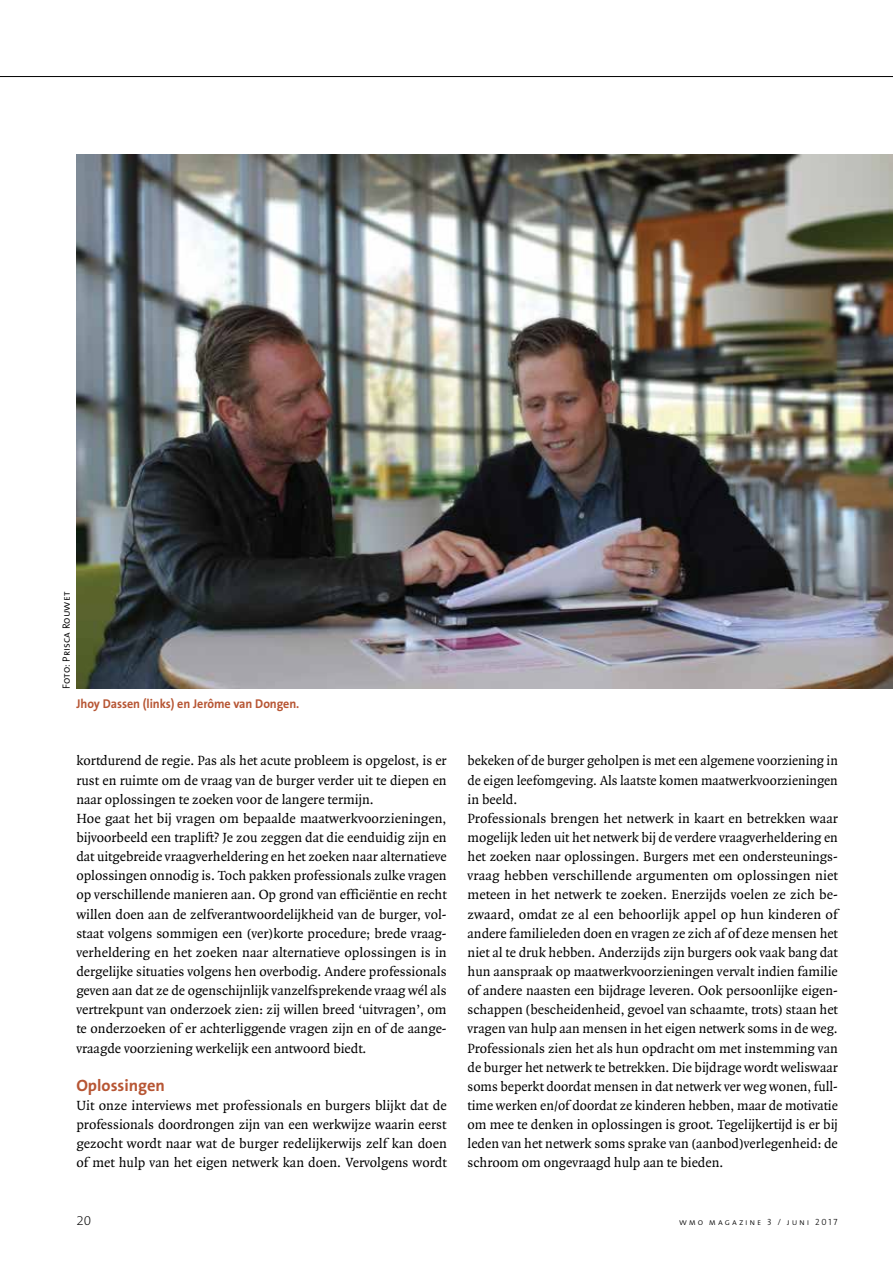
<style>
.page{position:relative;width:893px;height:1263px;background:#fff}
.page>*{position:absolute;margin:0;border:0;box-sizing:border-box;transform-origin:0 0}
.t1{font:700 16.5px "The Sans B7";color:#b75634}
.t2{font:14.25px/19.2px "Quadraat";color:#000}
.t3{font:200 13.5px "The Sans B2";color:#000}
.t4{font:700 12.75px "The Sans B7";letter-spacing:-.005em;color:#b75634;scale:.95 1}
.t5{font:10.5px "The Sans Semi Light Caps";letter-spacing:.01em;color:#000}
.t6{font:9px "The Sans Light Caps";letter-spacing:.205em;color:#000}
</style>
<div class="page">
<img style="left:77px;top:155px;width:816px;height:534px">
<hr style="left:0;top:76px;width:893px;height:1px;background:#000">
<p class="t5" style="left:58px;top:689px;width:99px;rotate:-90deg">Foto: Prisca Rouwet</p>
<p class="t4" style="left:77px;top:697px;width:236px">Jhoy Dassen (links) en Jerôme van Dongen.</p>
<p class="t2" style="left:76px;top:752px;width:372px">kortdurend de regie. Pas als het acute probleem is opgelost, is er rust en ruimte om de vraag van de burger verder uit te diepen en naar oplossingen te zoeken voor de langere termijn.<br>Hoe gaat het bij vragen om bepaalde maatwerkvoorzieningen, bijvoorbeeld een traplift? Je zou zeggen dat die eenduidig zijn en dat uitgebreide vraagverheldering en het zoeken naar alternatieve oplossingen onnodig is. Toch pakken professionals zulke vragen op verschillende manieren aan. Op grond van efficiëntie en recht willen doen aan de zelfverantwoordelijkheid van de burger, vol&shy;staat volgens sommigen een (ver)korte procedure; brede vraag&shy;verheldering en het zoeken naar alternatieve oplossingen is in dergelijke situaties volgens hen overbodig. Andere professionals geven aan dat ze de ogenschijnlijk vanzelfsprekende vraag wél als vertrekpunt van onderzoek zien: zij willen breed ‘uitvragen’, om te onderzoeken of er achterliggende vragen zijn en of de aange&shy;vraagde voorziening werkelijk een antwoord biedt.</p>
<p class="t1" style="left:76px;top:1076px;width:90px">Oplossingen</p>
<p class="t2" style="left:76px;top:1096px;width:372px;text-align:justify">Uit onze interviews met professionals en burgers blijkt dat de professionals doordrongen zijn van een werkwijze waarin eerst gezocht wordt naar wat de burger redelijkerwijs zelf kan doen of met hulp van het eigen netwerk kan doen. Vervolgens wordt</p>
<p class="t2" style="left:468px;top:752px;width:372px">bekeken of de burger geholpen is met een algemene voorziening in de eigen leefomgeving. Als laatste komen maatwerkvoorzieningen in beeld.<br>Professionals brengen het netwerk in kaart en betrekken waar mogelijk leden uit het netwerk bij de verdere vraagverheldering en het zoeken naar oplossingen. Burgers met een ondersteunings&shy;vraag hebben verschillende argumenten om oplossingen niet meteen in het netwerk te zoeken. Enerzijds voelen ze zich be&shy;zwaard, omdat ze al een behoorlijk appel op hun kinderen of andere familieleden doen en vragen ze zich af of deze mensen het niet al te druk hebben. Anderzijds zijn burgers ook vaak bang dat hun aanspraak op maatwerkvoorzieningen vervalt indien familie of andere naasten een bijdrage leveren. Ook persoonlijke eigen&shy;schappen (bescheidenheid, gevoel van schaamte, trots) staan het vragen van hulp aan mensen in het eigen netwerk soms in de weg.<br>Professionals zien het als hun opdracht om met instemming van de burger het netwerk te betrekken. Die bijdrage wordt weliswaar soms beperkt doordat mensen in dat netwerk ver weg wonen, full&shy;time werken en/of doordat ze kinderen hebben, maar de motivatie om mee te denken in oplossingen is groot. Tegelijkertijd is er bij leden van het netwerk soms sprake van (aanbod)verlegenheid: de schroom om ongevraagd hulp aan te bieden.</p>
<p class="t3" style="left:77px;top:1213px;width:16px">20</p>
<p class="t6" style="left:679px;top:1214px;width:160px">wmo magazine 3 / juni 2017</p>
</div>
